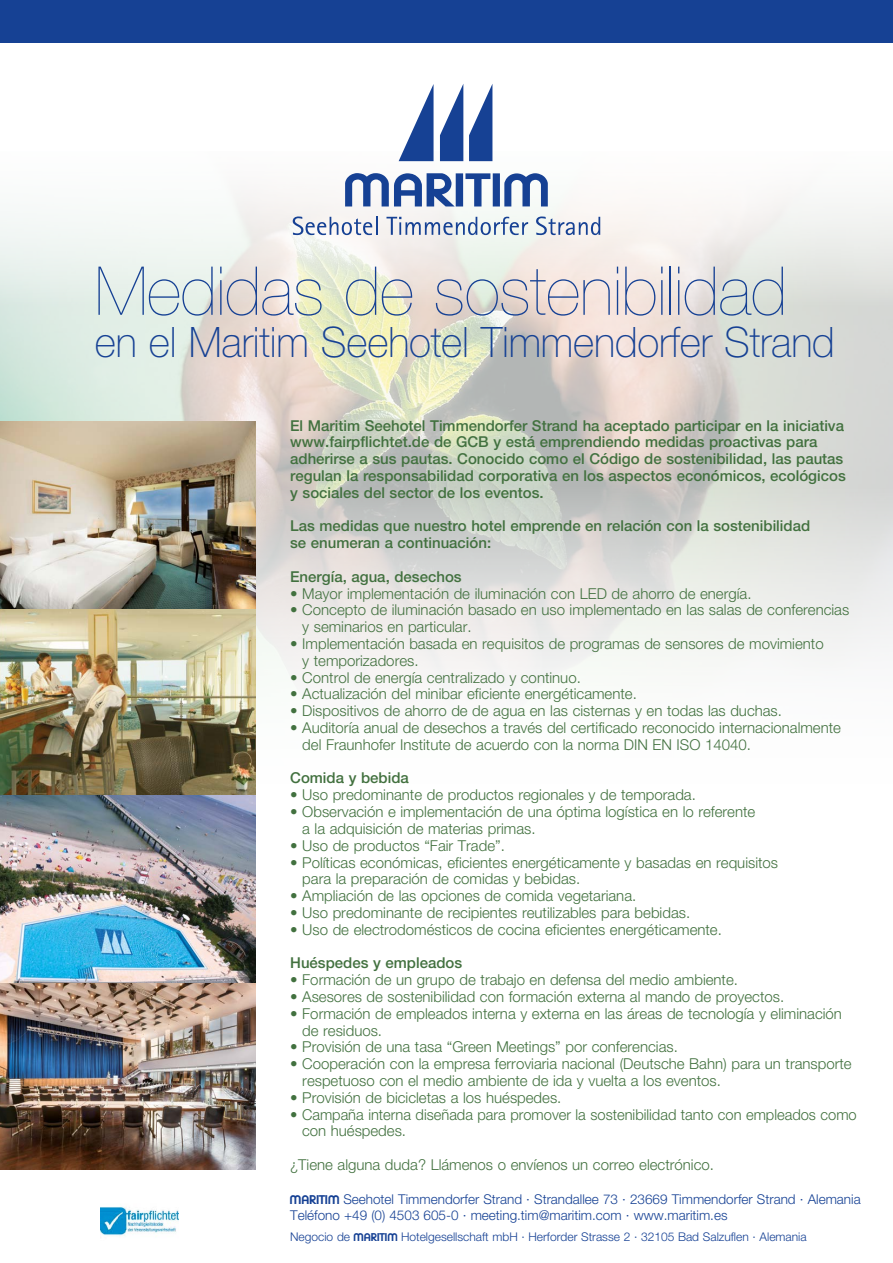
<style>
.page{position:relative;width:893px;height:1263px;background:#fff}
.page>*{position:absolute;margin:0;border:0;box-sizing:border-box;transform-origin:0 0}
.t1{font:200 67.5px "Helvetica Neue LT Pro";letter-spacing:-.005em;color:#164194}
.t2{font:100 42px "Helvetica Neue LT Pro";letter-spacing:-.005em;color:#164194}
.t3{font:300 15px/16.8px "Helvetica Neue LT Pro";color:#42713f}
.t4{font:500 15px/16.8px "Helvetica Neue LT Pro";color:#42713f}
.t5{font:300 13.5px/16.2px "Helvetica Neue LT Pro";color:#164194}
.t6{font:300 12px "Helvetica Neue LT Pro";color:#164194}
.s1{font-family:"Maritim Plain";font-weight:400}
</style>
<div class="page">
<img style="left:0;top:151px;width:893px;height:654px">
<div style="left:0;top:0;width:893px;height:43px;background:#164194"></div>
<svg style="left:399px;top:84px;width:35px;height:77px"></svg>
<svg style="left:440px;top:84px;width:23px;height:77px"></svg>
<svg style="left:469px;top:85px;width:23px;height:76px"></svg>
<svg style="left:345px;top:173px;width:203px;height:33px"></svg>
<svg style="left:293px;top:216px;width:84px;height:19px"></svg>
<svg style="left:386px;top:217px;width:142px;height:18px"></svg>
<svg style="left:536px;top:216px;width:64px;height:19px"></svg>
<img style="left:100px;top:1206px;width:78px;height:30px">
<img style="left:0;top:421px;width:255px;height:748px">
<h1 class="t1" style="left:95px;top:251px;width:694px">Medidas de sostenibilidad</h1>
<h2 class="t2" style="left:95px;top:317px;width:742px">en el Maritim Seehotel Timmendorfer Strand</h2>
<p class="t4" style="left:290px;top:417px;width:557px">El Maritim Seehotel Timmendorfer Strand ha aceptado participar en la iniciativa www.fairpflichtet.de de GCB y está emprendiendo medidas proactivas para adherirse a sus pautas. Conocido como el Código de sostenibilidad, las pautas regulan la responsabilidad corporativa en los aspectos económicos, ecológicos y sociales del sector de los eventos.</p>
<p class="t4" style="left:290px;top:517px;width:521px">Las medidas que nuestro hotel emprende en relación con la sostenibilidad se enumeran a continuación:</p>
<p class="t4" style="left:290px;top:568px;width:173px">Energía, agua, desechos</p>
<p class="t3" style="left:290px;top:585px;width:463px">• Mayor implementación de iluminación con LED de ahorro de energía.</p>
<p class="t3" style="left:302px;top:601px;width:548px;text-indent:-12px">• Concepto de iluminación basado en uso implementado en las salas de conferencias y seminarios en particular.</p>
<p class="t3" style="left:302px;top:635px;width:523px;text-indent:-12px">• Implementación basada en requisitos de programas de sensores de movimiento y temporizadores.</p>
<p class="t3" style="left:290px;top:669px;width:292px">• Control de energía centralizado y continuo.</p>
<p class="t3" style="left:290px;top:685px;width:348px">• Actualización del minibar eficiente energéticamente.</p>
<p class="t3" style="left:290px;top:702px;width:493px">• Dispositivos de ahorro de de agua en las cisternas y en todas las duchas.</p>
<p class="t3" style="left:302px;top:719px;width:540px;text-indent:-12px">• Auditoría anual de desechos a través del certificado reconocido internacionalmente del Fraunhofer Institute de acuerdo con la norma DIN EN ISO 14040.</p>
<p class="t4" style="left:290px;top:769px;width:120px">Comida y bebida</p>
<p class="t3" style="left:290px;top:786px;width:407px">• Uso predominante de productos regionales y de temporada.</p>
<p class="t3" style="left:302px;top:803px;width:455px;text-indent:-12px">• Observación e implementación de una óptima logística en lo referente a la adquisición de materias primas.</p>
<p class="t3" style="left:290px;top:837px;width:216px">• Uso de productos “Fair Trade”.</p>
<p class="t3" style="left:302px;top:853px;width:477px;text-indent:-12px">• Políticas económicas, eficientes energéticamente y basadas en requisitos para la preparación de comidas y bebidas.</p>
<p class="t3" style="left:290px;top:887px;width:348px">• Ampliación de las opciones de comida vegetariana.</p>
<p class="t3" style="left:290px;top:904px;width:401px">• Uso predominante de recipientes reutilizables para bebidas.</p>
<p class="t3" style="left:290px;top:921px;width:433px">• Uso de electrodomésticos de cocina eficientes energéticamente.</p>
<p class="t4" style="left:290px;top:954px;width:174px">Huéspedes y empleados</p>
<p class="t3" style="left:290px;top:971px;width:449px">• Formación de un grupo de trabajo en defensa del medio ambiente.</p>
<p class="t3" style="left:290px;top:988px;width:496px">• Asesores de sostenibilidad con formación externa al mando de proyectos.</p>
<p class="t3" style="left:302px;top:1005px;width:541px;text-indent:-12px">• Formación de empleados interna y externa en las áreas de tecnología y eliminación de residuos.</p>
<p class="t3" style="left:290px;top:1038px;width:389px">• Provisión de una tasa “Green Meetings” por conferencias.</p>
<p class="t3" style="left:302px;top:1055px;width:551px;text-indent:-12px">• Cooperación con la empresa ferroviaria nacional (Deutsche Bahn) para un transporte respetuoso con el medio ambiente de ida y vuelta a los eventos.</p>
<p class="t3" style="left:290px;top:1089px;width:273px">• Provisión de bicicletas a los huéspedes.</p>
<p class="t3" style="left:302px;top:1105px;width:556px;text-indent:-12px">• Campaña interna diseñada para promover la sostenibilidad tanto con empleados como con huéspedes.</p>
<p class="t3" style="left:290px;top:1156px;width:425px">¿Tiene alguna duda? Llámenos o envíenos un correo electrónico.</p>
<p class="t5" style="left:290px;top:1191px;width:572px"><span class="s1">M</span> Seehotel Timmendorfer Strand · Strandallee 73 · 23669 Timmendorfer Strand · Alemania<br>Teléfono +49 (0) 4503 605-0 · meeting.tim@maritim.com · www.maritim.es</p>
<p class="t6" style="left:290px;top:1229px;width:518px">Negocio de <span class="s1">M</span> Hotelgesellschaft mbH · Herforder Strasse 2 · 32105 Bad Salzuflen · Alemania</p>
</div>
